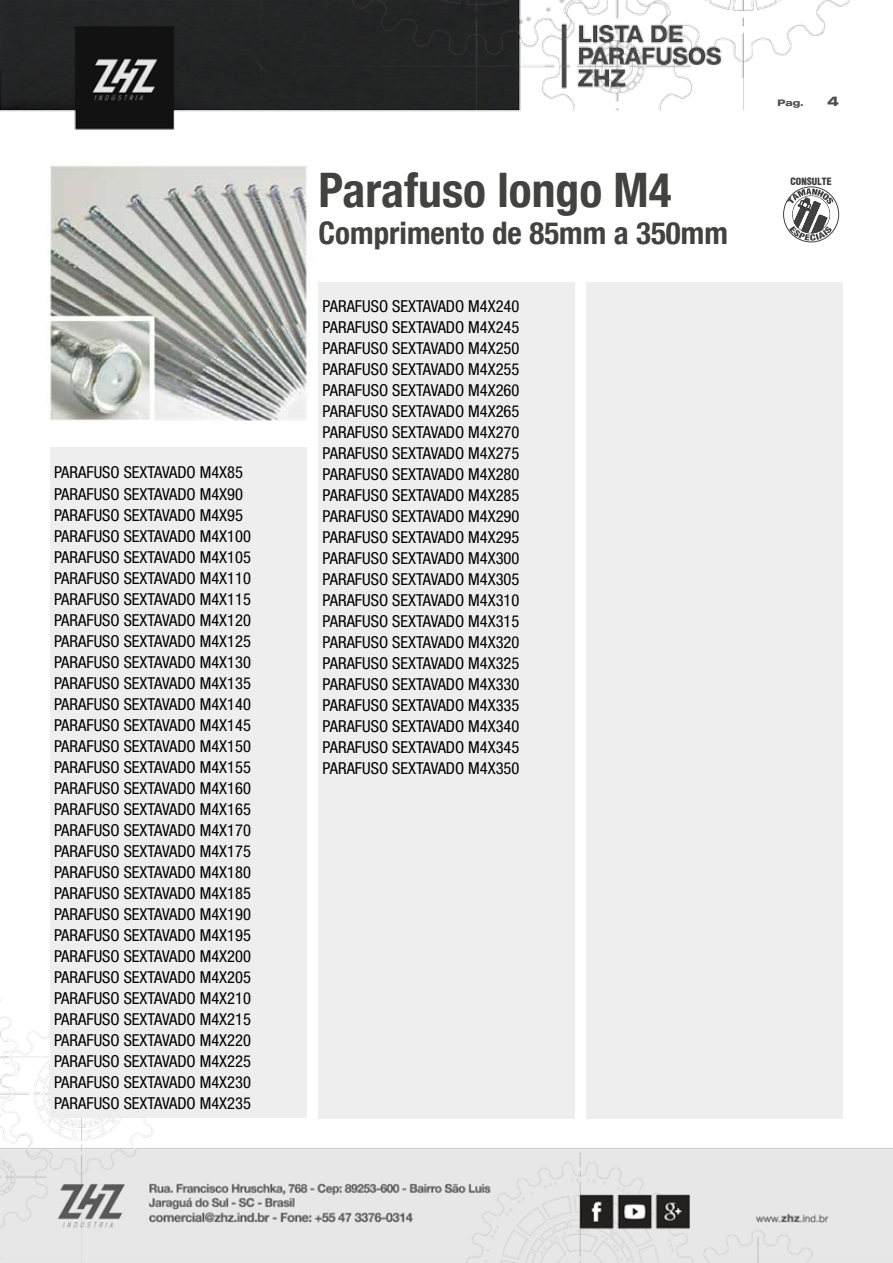
<style>
.page{position:relative;width:893px;height:1263px;background:#fff}
.page>*{position:absolute;margin:0;border:0;box-sizing:border-box;transform-origin:0 0}
.t1{font:700 condensed 47.55px "Helvetica Neue";color:#424241}
.t2{font:700 condensed 31.05px "Helvetica Neue";color:#424241}
.t3{font:condensed 16.5px/21px "Helvetica Neue LT Pro";color:#000}
.t4{font:800 expanded 13.5px "Helvetica Neue LT Pro";color:#504f4f}
.t5{font:10.95px "Helvetica Condensed Black Se";color:#000}
.t6{font:800 expanded 9px "Helvetica Neue LT Pro";color:#504f4f}
</style>
<div class="page">
<img style="left:0;top:0;width:893px;height:1263px">
<div style="left:586px;top:282px;width:257px;height:836px;background:#eee"></div>
<div style="left:50px;top:448px;width:257px;height:670px;background:#eee"></div>
<div style="left:319px;top:282px;width:256px;height:836px;background:#eee"></div>
<img style="left:46px;top:161px;width:264px;height:264px">
<div style="left:783px;top:187px;width:56px;height:55px;border:1px solid #000;border-radius:50%"></div>
<svg style="left:787px;top:188px;width:46px;height:53px"></svg>
<div style="left:792px;top:195px;width:38px;height:38px;border:1px solid #000;border-radius:50%"></div>
<p class="t3" style="left:54px;top:462px;width:198px">PARAFUSO SEXTAVADO M4X85<br>PARAFUSO SEXTAVADO M4X90<br>PARAFUSO SEXTAVADO M4X95<br>PARAFUSO SEXTAVADO M4X100<br>PARAFUSO SEXTAVADO M4X105<br>PARAFUSO SEXTAVADO M4X110<br>PARAFUSO SEXTAVADO M4X115<br>PARAFUSO SEXTAVADO M4X120<br>PARAFUSO SEXTAVADO M4X125<br>PARAFUSO SEXTAVADO M4X130<br>PARAFUSO SEXTAVADO M4X135<br>PARAFUSO SEXTAVADO M4X140<br>PARAFUSO SEXTAVADO M4X145<br>PARAFUSO SEXTAVADO M4X150<br>PARAFUSO SEXTAVADO M4X155<br>PARAFUSO SEXTAVADO M4X160<br>PARAFUSO SEXTAVADO M4X165<br>PARAFUSO SEXTAVADO M4X170<br>PARAFUSO SEXTAVADO M4X175<br>PARAFUSO SEXTAVADO M4X180<br>PARAFUSO SEXTAVADO M4X185<br>PARAFUSO SEXTAVADO M4X190<br>PARAFUSO SEXTAVADO M4X195<br>PARAFUSO SEXTAVADO M4X200<br>PARAFUSO SEXTAVADO M4X205<br>PARAFUSO SEXTAVADO M4X210<br>PARAFUSO SEXTAVADO M4X215<br>PARAFUSO SEXTAVADO M4X220<br>PARAFUSO SEXTAVADO M4X225<br>PARAFUSO SEXTAVADO M4X230<br>PARAFUSO SEXTAVADO M4X235</p>
<h1 class="t1" style="left:319px;top:151px;width:355px">Parafuso longo M4</h1>
<h2 class="t2" style="left:319px;top:208px;width:411px">Comprimento de 85mm a 350mm</h2>
<p class="t3" style="left:323px;top:295px;width:198px;text-align:justify">PARAFUSO SEXTAVADO M4X240<br>PARAFUSO SEXTAVADO M4X245<br>PARAFUSO SEXTAVADO M4X250<br>PARAFUSO SEXTAVADO M4X255<br>PARAFUSO SEXTAVADO M4X260<br>PARAFUSO SEXTAVADO M4X265<br>PARAFUSO SEXTAVADO M4X270<br>PARAFUSO SEXTAVADO M4X275<br>PARAFUSO SEXTAVADO M4X280<br>PARAFUSO SEXTAVADO M4X285<br>PARAFUSO SEXTAVADO M4X290<br>PARAFUSO SEXTAVADO M4X295<br>PARAFUSO SEXTAVADO M4X300<br>PARAFUSO SEXTAVADO M4X305<br>PARAFUSO SEXTAVADO M4X310<br>PARAFUSO SEXTAVADO M4X315<br>PARAFUSO SEXTAVADO M4X320<br>PARAFUSO SEXTAVADO M4X325<br>PARAFUSO SEXTAVADO M4X330<br>PARAFUSO SEXTAVADO M4X335<br>PARAFUSO SEXTAVADO M4X340<br>PARAFUSO SEXTAVADO M4X345<br>PARAFUSO SEXTAVADO M4X350</p>
<p class="t6" style="left:777px;top:97px;width:28px">Pag.</p>
<p class="t4" style="left:827px;top:93px;width:13px">4</p>
<p class="t5" style="left:790px;top:176px;width:43px">CONSULTE</p>
</div>
